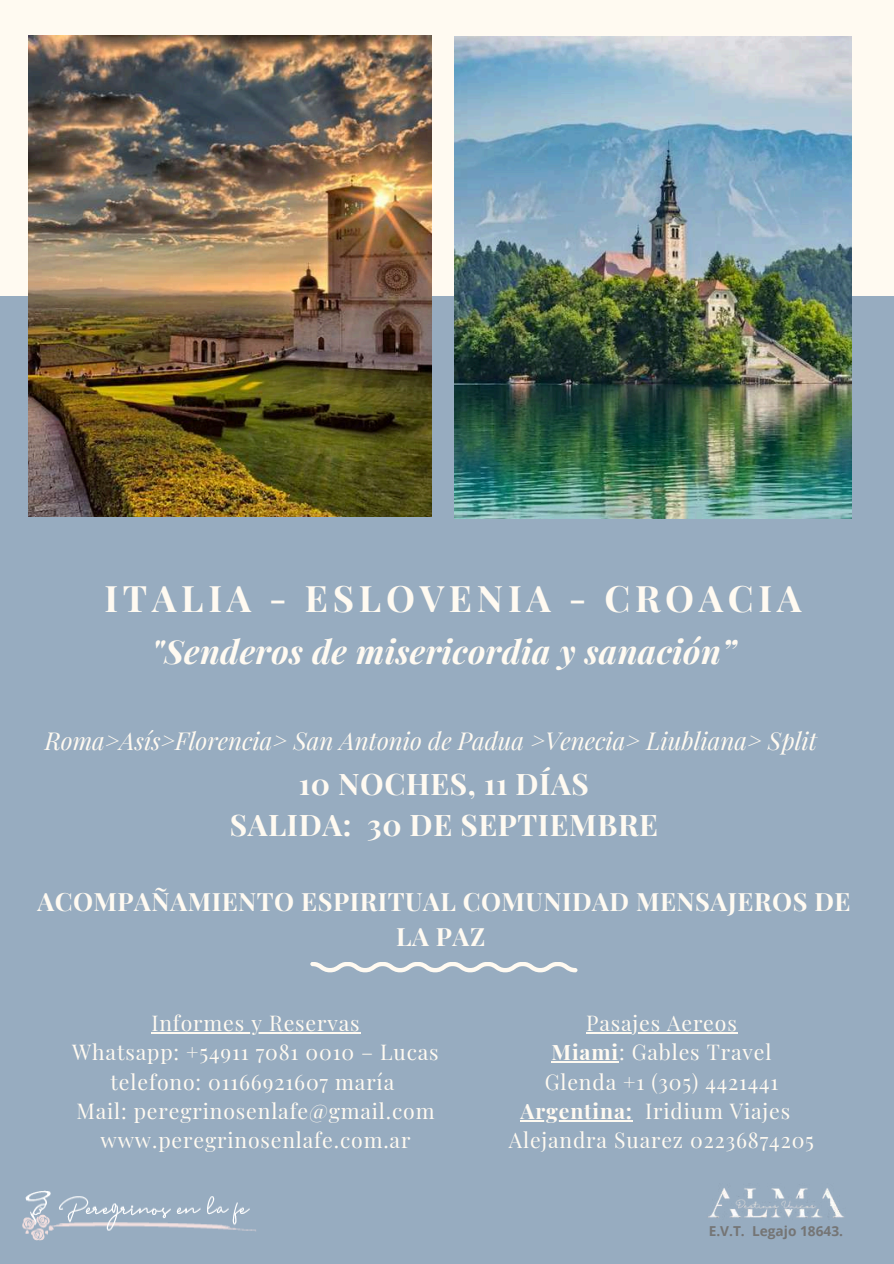
<style>
.page{position:relative;width:894px;height:1264px;background:#fff}
.page>*{position:absolute;margin:0;border:0;box-sizing:border-box;transform-origin:0 0}
.t1{font:700 36.6px "Playfair Display";letter-spacing:.13em;color:#fffaf1}
.t2{font:italic 700 33px "Playfair Display";letter-spacing:.01em;color:#fffaf1}
.t3{font:700 29.7px/40.5px "Playfair Display";letter-spacing:.02em;color:#fffaf1;text-align:center}
.t4{font:700 25.2px/34.8px "Playfair Display";letter-spacing:.02em;color:#fffaf1;text-align:center}
.t5{font:italic 24.15px "Playfair Display";color:#fffaf1}
.t6{font:21.15px/29.2px "Playfair Display";letter-spacing:.04em;color:#fffaf1;text-align:center}
.t7{font:700 13.65px "Open Sans";color:#757575}
.s1{font-weight:700}
</style>
<div class="page">
<div style="left:0;top:0;width:893px;height:296px;background:#fffaf1"></div>
<div style="left:0;top:296px;width:893px;height:967px;background:#97acc0"></div>
<img style="left:454px;top:36px;width:397px;height:482px">
<img style="left:29px;top:36px;width:402px;height:481px">
<img style="left:708px;top:1188px;width:136px;height:30px">
<svg style="left:310px;top:962px;width:267px;height:10px"></svg>
<img style="left:22px;top:1190px;width:234px;height:50px">
<hr style="left:151px;top:1032px;width:209px;height:1px;background:#fffaf1">
<hr style="left:586px;top:1032px;width:151px;height:1px;background:#fffaf1">
<hr style="left:551px;top:1061px;width:68px;height:1px;background:#fffaf1">
<hr style="left:520px;top:1119px;width:112px;height:2px;background:#fffaf1">
<h1 class="t1" style="left:104px;top:572px;width:698px">ITALIA - ESLOVENIA - CROACIA</h1>
<h2 class="t2" style="left:151px;top:628px;width:586px">"Senderos de misericordia y sanación”</h2>
<p class="t5" style="left:45px;top:724px;width:773px">Roma&gt;Asís&gt;Florencia&gt; San Antonio de Padua &gt;Venecia&gt; Liubliana&gt; Split</p>
<h3 class="t3" style="left:230px;top:762px;width:429px">10 NOCHES, 11 DÍAS<br>SALIDA: 30 DE SEPTIEMBRE</h3>
<p class="t4" style="left:37px;top:883px;width:814px">ACOMPAÑAMIENTO ESPIRITUAL COMUNIDAD MENSAJEROS DE<br>LA PAZ</p>
<p class="t6" style="left:72px;top:1007px;width:368px">Informes y Reservas<br>Whatsapp: +54911 7081 0010 – Lucas telefono: 01166921607 maría<br>Mail: peregrinosenlafe@gmail.com www.peregrinosenlafe.com.ar</p>
<p class="t6" style="left:508px;top:1007px;width:306px">Pasajes Aereos<br><span class="s1">Miami</span>: Gables Travel<br>Glenda +1 (305) 4421441<br><span class="s1">Argentina:</span> Iridium Viajes<br>Alejandra Suarez 02236874205</p>
<p class="t7" style="left:708px;top:1221px;width:136px">E.V.T. Legajo 18643.</p>
</div>
